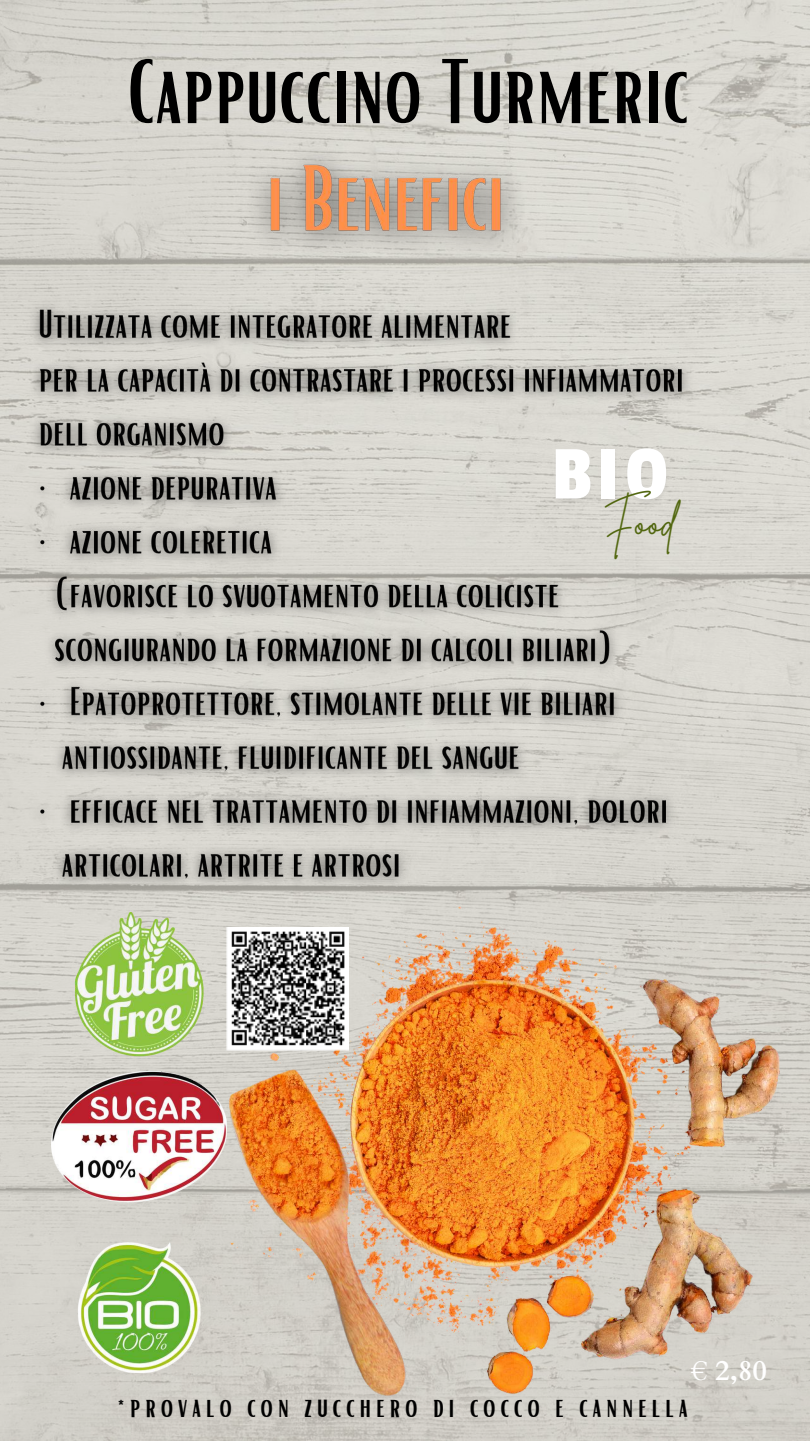
<style>
.page{position:relative;width:810px;height:1441px;background:#fff}
.page>*{position:absolute;margin:0;border:0;box-sizing:border-box;transform-origin:0 0}
.t1{font:88.6px "Bright";color:#000}
.t2{font:79.4px "Passion One";color:#fff}
.t3{font:42.2px "Brittany Signature";color:#526710}
.t4{font:29.6px "Bright";letter-spacing:.155em;color:#000}
.t5{font:700 28.4px "Cardo";color:#fff}
</style>
<div class="page">
<img style="left:0;top:0;width:810px;height:1440px">
<img style="left:51px;top:912px;width:91px;height:460px">
<img style="left:21px;top:293px;width:680px;height:604px">
<img style="left:142px;top:837px;width:668px;height:603px">
<img style="left:226px;top:927px;width:123px;height:122px">
<img style="left:232px;top:130px;width:307px;height:142px">
<img style="left:551px;top:435px;width:121px;height:88px">
<h1 class="t1" style="left:128px;top:34px;width:563px">Cappuccino Turmeric</h1>
<h2 class="t2" style="left:552px;top:432px;width:117px">BIO</h2>
<h3 class="t3" style="left:603px;top:495px;width:74px">Food</h3>
<p class="t5" style="left:691px;top:1350px;width:78px">€ 2,80</p>
<p class="t4" style="left:117px;top:1386px;width:572px">*provalo con zucchero di cocco e cannella</p>
</div>
